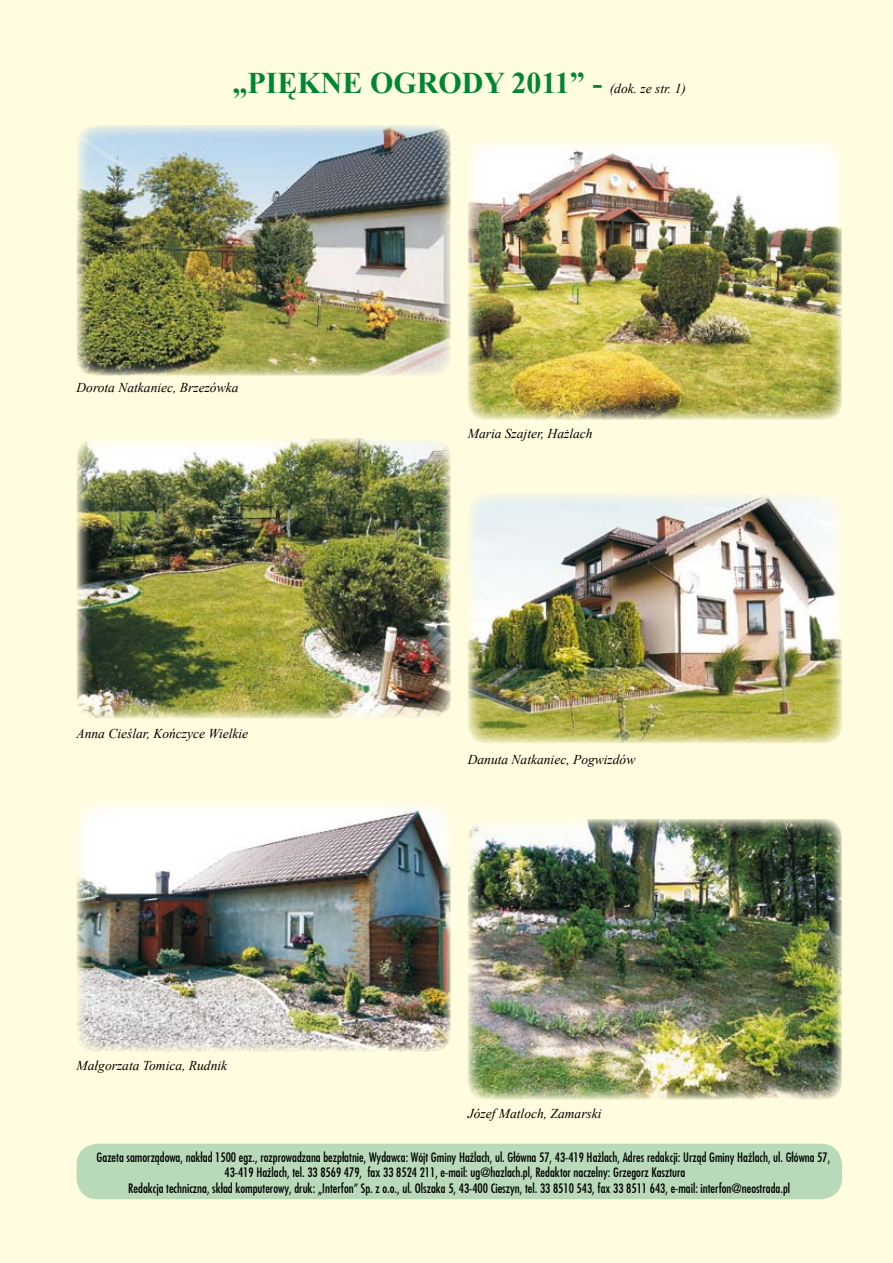
<style>
.page{position:relative;width:893px;height:1263px;background:#fffcdf}
.page>*{position:absolute;margin:0;border:0;box-sizing:border-box;transform-origin:0 0}
.t1{font:700 30px "Times New Roman";color:#008633}
.t2{font:italic 13.5px "Times New Roman";color:#000}
.t3{font:12.75px "Fujiyama";color:#000}
</style>
<div class="page">
<img style="left:77px;top:125px;width:374px;height:251px">
<img style="left:468px;top:141px;width:374px;height:279px">
<img style="left:77px;top:438px;width:374px;height:281px">
<img style="left:468px;top:495px;width:374px;height:248px">
<img style="left:77px;top:804px;width:374px;height:248px">
<img style="left:468px;top:819px;width:374px;height:281px">
<div style="left:77px;top:1144px;width:765px;height:55px;background:#b8dab9;border-radius:21px"></div>
<h1 class="t1" style="left:233px;top:62px;width:371px">„PIĘKNE OGRODY 2011” -</h1>
<p class="t2" style="left:610px;top:79px;width:78px">(dok. ze str. 1)</p>
<p class="t2" style="left:77px;top:378px;width:163px">Dorota Natkaniec, Brzezówka</p>
<p class="t2" style="left:77px;top:724px;width:173px">Anna Cieślar, Kończyce Wielkie</p>
<p class="t2" style="left:77px;top:1056px;width:152px">Małgorzata Tomica, Rudnik</p>
<p class="t2" style="left:468px;top:424px;width:126px">Maria Szajter, Hażlach</p>
<p class="t2" style="left:468px;top:750px;width:169px">Danuta Natkaniec, Pogwizdów</p>
<p class="t2" style="left:468px;top:1104px;width:135px">Józef Matloch, Zamarski</p>
<p class="t3" style="left:97px;top:1149px;width:735px">Gazeta samorządowa, nakład 1500 egz., rozprowadzana bezpłatnie, Wydawca: Wójt Gminy Hażlach, ul. Główna 57, 43-419 Hażlach, Adres redakcji: Urząd Gminy Hażlach, ul. Główna 57,</p>
<p class="t3" style="left:225px;top:1164px;width:462px">43-419 Hażlach, tel. 33 8569 479, fax 33 8524 211, e-mail: ug@hazlach.pl, Redaktor naczelny: Grzegorz Kasztura</p>
<p class="t3" style="left:128px;top:1179px;width:663px">Redakcja techniczna, skład komputerowy, druk: „Interfon” Sp. z o.o., ul. Olszaka 5, 43-400 Cieszyn, tel. 33 8510 543, fax 33 8511 643, e-mail: interfon@neostrada.pl</p>
</div>
